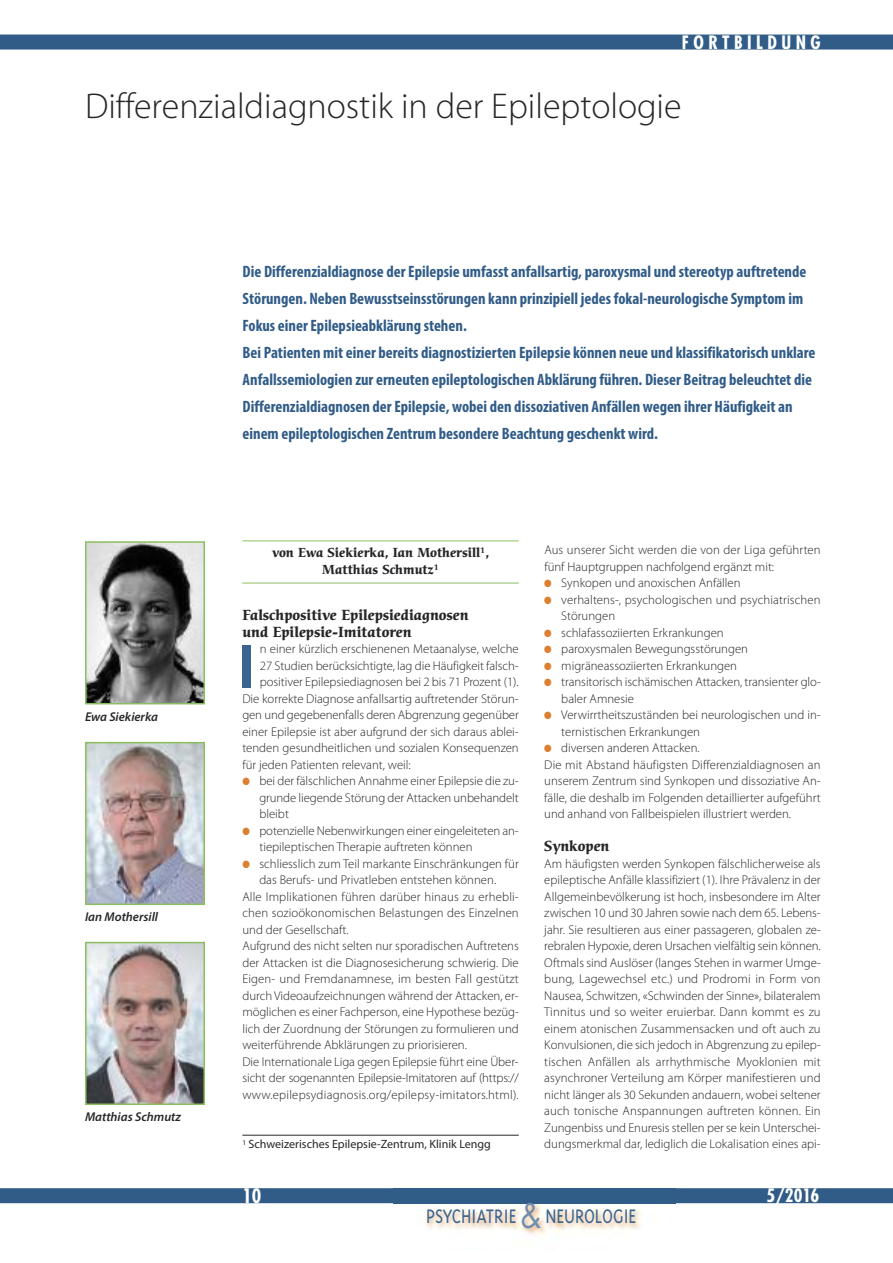
<style>
.page{position:relative;width:893px;height:1263px;background:#fff}
.page>*{position:absolute;margin:0;border:0;box-sizing:border-box;transform-origin:0 0}
.t1{font:700 condensed 57px "Futura";color:#3b648e}
.t2{font:300 36px "Myriad Pro";color:#272627}
.t3{font:300 22.5px "Triplex";color:#3b648e;scale:.88 1}
.t4{font:700 condensed 19.5px "Futura";color:#fff}
.t5{font:700 condensed 18px "Futura";letter-spacing:.25em;color:#fff}
.t6{font:700 condensed 16.5px/27px "Myriad Pro";color:#315c88}
.t7{font:700 14.25px/16.5px "Cerigo";color:#272627}
.t8{font:300 12.75px/16.5px "Myriad Pro";color:#272627}
.t9{font:700 12.75px/16.5px "Cerigo";color:#272627;text-align:center}
.t10{font:italic 600 12.75px "Myriad Pro";color:#272627}
.t11{font:12px "Myriad Pro";color:#272627}
.s1{color:#dc7f2f}
.s2{font-family:"Futura";font-weight:400;font-size:33px;color:#6f8dac}
</style>
<div class="page">
<hr style="left:242px;top:540px;width:277px;height:2px;background:#b2d596">
<hr style="left:242px;top:582px;width:277px;height:2px;background:#b2d596">
<div style="left:0;top:35px;width:893px;height:15px;background:#315c88"></div>
<div style="left:0;top:1188px;width:893px;height:15px;background:#315c88"></div>
<img style="left:393px;top:1203px;width:282px;height:34px">
<img style="left:88px;top:544px;width:114px;height:157px">
<div style="left:85px;top:541px;width:120px;height:163px;border:2px solid #8abf5f"></div>
<img style="left:88px;top:745px;width:114px;height:157px">
<div style="left:85px;top:742px;width:120px;height:163px;border:2px solid #8abf5f"></div>
<img style="left:88px;top:945px;width:114px;height:157px">
<div style="left:85px;top:942px;width:120px;height:163px;border:2px solid #8abf5f"></div>
<hr style="left:242px;top:1135px;width:277px;height:1px;background:#272627">
<h3 class="t5" style="left:682px;top:34px;width:140px">FORTBILDUNG</h3>
<h2 class="t2" style="left:85px;top:92px;width:598px">Differenzialdiagnostik in der Epileptologie</h2>
<p class="t10" style="left:85px;top:711px;width:74px">Ewa Siekierka</p>
<p class="t10" style="left:85px;top:912px;width:75px">Ian Mothersill</p>
<p class="t10" style="left:85px;top:1112px;width:98px">Matthias Schmutz</p>
<p class="t6" style="left:243px;top:259px;width:574px">Die Differenzialdiagnose der Epilepsie umfasst anfallsartig, paroxysmal und stereotyp auftretende Störungen. Neben Bewusstseinsstörungen kann prinzipiell jedes fokal-neurologische Symptom im Fokus einer Epilepsieabklärung stehen.<br>Bei Patienten mit einer bereits diagnostizierten Epilepsie können neue und klassifikatorisch unklare Anfallssemiologien zur erneuten epileptologischen Abklärung führen. Dieser Beitrag beleuchtet die Differenzialdiagnosen der Epilepsie, wobei den dissoziativen Anfällen wegen ihrer Häufigkeit an einem epileptologischen Zentrum besondere Beachtung geschenkt wird.</p>
<p class="t9" style="left:272px;top:546px;width:219px">von Ewa Siekierka, Ian Mothersill<sup>1</sup>,<br>Matthias Schmutz<sup>1</sup></p>
<p class="t7" style="left:242px;top:608px;width:228px">Falschpositive Epilepsiediagnosen und Epilepsie-Imitatoren</p>
<p class="t8" style="left:260px;top:641px;width:260px">n einer kürzlich erschienenen Metaanalyse, welche</p>
<p class="t8" style="left:260px;top:658px;width:260px">27 Studien berücksichtigte, lag die Häufigkeit falsch-</p>
<p class="t8" style="left:260px;top:674px;width:260px">positiver Epilepsiediagnosen bei 2 bis 71 Prozent (1).</p>
<p class="t8" style="left:242px;top:691px;width:278px">Die korrekte Diagnose anfallsartig auftretender Störun-</p>
<p class="t8" style="left:242px;top:707px;width:278px">gen und gegebenenfalls deren Abgrenzung gegenüber</p>
<p class="t8" style="left:242px;top:724px;width:278px">einer Epilepsie ist aber aufgrund der sich daraus ablei-</p>
<p class="t8" style="left:242px;top:740px;width:278px">tenden gesundheitlichen und sozialen Konsequenzen</p>
<p class="t8" style="left:242px;top:757px;width:170px">für jeden Patienten relevant, weil:</p>
<p class="t8" style="left:259px;top:773px;width:261px;text-align:justify;text-indent:-17px"><span class="s1">●</span> bei der fälschlichen Annahme einer Epilepsie die zu&shy;grunde liegende Störung der Attacken unbehandelt bleibt</p>
<p class="t8" style="left:259px;top:823px;width:261px;text-indent:-17px"><span class="s1">●</span> potenzielle Nebenwirkungen einer eingeleiteten an&shy;tiepileptischen Therapie auftreten können</p>
<p class="t8" style="left:242px;top:856px;width:278px"><span class="s1">●</span> schliesslich zum Teil markante Einschränkungen für</p>
<p class="t8" style="left:259px;top:872px;width:238px">das Berufs- und Privatleben entstehen können.</p>
<p class="t8" style="left:242px;top:889px;width:278px">Alle Implikationen führen darüber hinaus zu erhebli-</p>
<p class="t8" style="left:242px;top:905px;width:278px">chen sozioökonomischen Belastungen des Einzelnen</p>
<p class="t8" style="left:242px;top:922px;width:108px">und der Gesellschaft.</p>
<p class="t8" style="left:242px;top:938px;width:278px">Aufgrund des nicht selten nur sporadischen Auftretens</p>
<p class="t8" style="left:242px;top:955px;width:278px">der Attacken ist die Diagnosesicherung schwierig. Die</p>
<p class="t8" style="left:242px;top:971px;width:278px">Eigen- und Fremdanamnese, im besten Fall gestützt</p>
<p class="t8" style="left:242px;top:988px;width:278px">durch Videoaufzeichnungen während der Attacken, er-</p>
<p class="t8" style="left:242px;top:1004px;width:278px">möglichen es einer Fachperson, eine Hypothese bezüg-</p>
<p class="t8" style="left:242px;top:1021px;width:278px">lich der Zuordnung der Störungen zu formulieren und</p>
<p class="t8" style="left:242px;top:1037px;width:226px">weiterführende Abklärungen zu priorisieren.</p>
<p class="t8" style="left:242px;top:1054px;width:278px">Die Internationale Liga gegen Epilepsie führt eine Über-</p>
<p class="t8" style="left:242px;top:1070px;width:278px">sicht der sogenannten Epilepsie-Imitatoren auf (https://</p>
<p class="t8" style="left:242px;top:1087px;width:278px">www.epilepsydiagnosis.org/epilepsy-imitators.html).</p>
<h1 class="t1" style="left:239px;top:642px;width:16px">I</h1>
<p class="t11" style="left:242px;top:1140px;width:250px"><sup>1</sup> Schweizerisches Epilepsie-Zentrum, Klinik Lengg</p>
<p class="t8" style="left:544px;top:542px;width:278px">Aus unserer Sicht werden die von der Liga geführten fünf Hauptgruppen nachfolgend ergänzt mit:</p>
<p class="t8" style="left:544px;top:575px;width:198px"><span class="s1">●</span> Synkopen und anoxischen Anfällen</p>
<p class="t8" style="left:561px;top:592px;width:261px;text-indent:-17px"><span class="s1">●</span> verhaltens-, psychologischen und psychiatrischen<br>Störungen</p>
<p class="t8" style="left:544px;top:625px;width:181px"><span class="s1">●</span> schlafassoziierten Erkrankungen</p>
<p class="t8" style="left:544px;top:641px;width:205px"><span class="s1">●</span> paroxysmalen Bewegungsstörungen</p>
<p class="t8" style="left:544px;top:658px;width:194px"><span class="s1">●</span> migräneassoziierten Erkrankungen</p>
<p class="t8" style="left:561px;top:674px;width:261px;text-indent:-17px"><span class="s1">●</span> transitorisch ischämischen Attacken, transienter glo&shy;baler Amnesie</p>
<p class="t8" style="left:561px;top:707px;width:261px;text-indent:-17px"><span class="s1">●</span> Verwirrtheitszuständen bei neurologischen und in&shy;ternistischen Erkrankungen</p>
<p class="t8" style="left:544px;top:740px;width:278px"><span class="s1">●</span> diversen anderen Attacken.<br>Die mit Abstand häufigsten Differenzialdiagnosen an unserem Zentrum sind Synkopen und dissoziative An&shy;fälle, die deshalb im Folgenden detaillierter aufgeführt und anhand von Fallbeispielen illustriert werden.</p>
<p class="t7" style="left:544px;top:839px;width:67px">Synkopen</p>
<p class="t8" style="left:544px;top:856px;width:278px;text-align:justify">Am häufigsten werden Synkopen fälschlicherweise als epileptische Anfälle klassifiziert (1). Ihre Prävalenz in der Allgemeinbevölkerung ist hoch, insbesondere im Alter zwischen 10 und 30 Jahren sowie nach dem 65. Lebens&shy;jahr. Sie resultieren aus einer passageren, globalen ze&shy;rebralen Hypoxie, deren Ursachen vielfältig sein können.<br>Oftmals sind Auslöser (langes Stehen in warmer Umge&shy;bung, Lagewechsel etc.) und Prodromi in Form von Nausea, Schwitzen, «Schwinden der Sinne», bilateralem Tinnitus und so weiter eruierbar. Dann kommt es zu einem atonischen Zusammensacken und oft auch zu Konvulsionen, die sich jedoch in Abgrenzung zu epilep&shy;tischen Anfällen als arrhythmische Myoklonien mit asynchroner Verteilung am Körper manifestieren und nicht länger als 30 Sekunden andauern, wobei seltener auch tonische Anspannungen auftreten können. Ein Zungenbiss und Enuresis stellen per se kein Unterschei&shy;dungsmerkmal dar, lediglich die Lokalisation eines api-</p>
<h3 class="t4" style="left:242px;top:1187px;width:21px">10</h3>
<h3 class="t3" style="left:426px;top:1202px;width:240px">PSYCHIATRIE <span class="s2">&amp;</span> NEUROLOGIE</h3>
<h3 class="t5" style="left:766px;top:1188px;width:55px">5/2016</h3>
</div>
